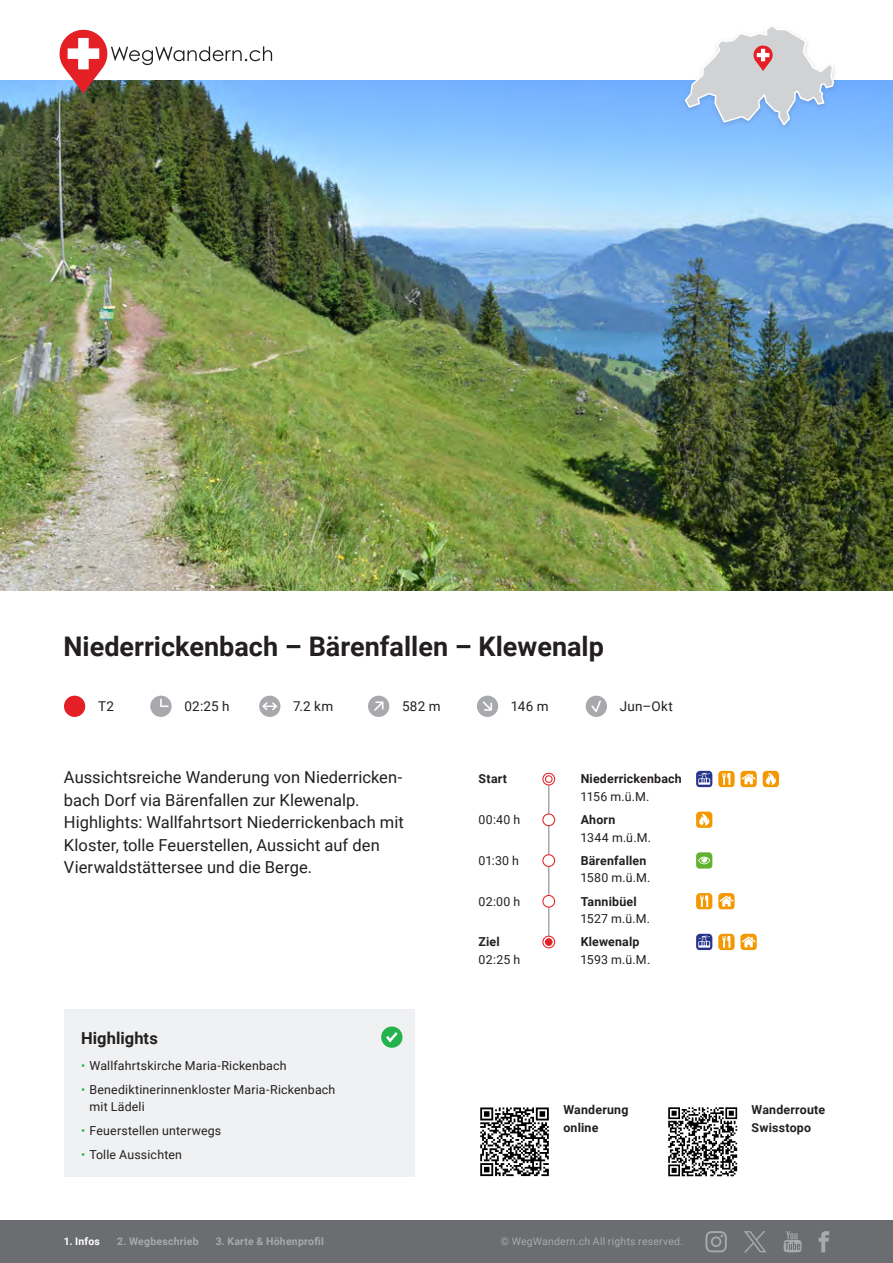
<style>
.page{position:relative;width:893px;height:1263px;background:#fff}
.page>*{position:absolute;margin:0;border:0;box-sizing:border-box;transform-origin:0 0}
._01_titel{font:700 27px "Roboto";color:#231f20}
._03_einleitung{font:16.5px/22.5px "Roboto";color:#231f20}
._04_titel_klein{font:700 16.5px "Roboto";letter-spacing:.005em;color:#231f20}
._02_angaben{font:13.5px "Roboto";letter-spacing:.02em;color:#231f20}
._07_routenverlauf{font:12.3px/17.7px "Roboto";letter-spacing:.015em;color:#231f20}
._07_routenverlauf-2{font:700 12.3px/17.7px "Roboto";letter-spacing:.015em;color:#231f20}
._10_text_klein{font:700 12.3px/17.5px "Roboto";letter-spacing:.015em;color:#231f20}
.t1{font:700 10.5px "Roboto";letter-spacing:.025em;color:#a8a9ad}
.t2{font:10.5px "Roboto";letter-spacing:.02em;color:#a8a9ad}
.t3{font:700 10.5px "Roboto";letter-spacing:.02em;color:#fff}
.s1{color:#23b24b}
.s2{font-weight:400}
.s3{font-weight:700}
</style>
<div class="page">
<div style="left:0;top:1220px;width:893px;height:43px;background:#6c6d70"></div>
<svg style="left:705px;top:1231px;width:22px;height:21px"></svg>
<svg style="left:783px;top:1231px;width:19px;height:21px"></svg>
<svg style="left:819px;top:1231px;width:10px;height:21px"></svg>
<svg style="left:744px;top:1231px;width:22px;height:21px"></svg>
<img style="left:0;top:81px;width:893px;height:510px">
<hr style="left:548px;top:780px;width:1px;height:161px;background:#a8a9ad">
<div style="left:64px;top:696px;width:21px;height:21px;background:#e41f25;border-radius:50%"></div>
<div style="left:150px;top:696px;width:22px;height:21px;background:#a8a9ad;border-radius:50%"></div>
<svg style="left:160px;top:699px;width:9px;height:8px"></svg>
<div style="left:259px;top:696px;width:21px;height:21px;background:#a8a9ad;border-radius:50%"></div>
<svg style="left:262px;top:702px;width:15px;height:8px"></svg>
<div style="left:368px;top:696px;width:21px;height:21px;background:#a8a9ad;border-radius:50%"></div>
<svg style="left:374px;top:701px;width:9px;height:10px"></svg>
<div style="left:477px;top:696px;width:21px;height:21px;background:#a8a9ad;border-radius:50%"></div>
<svg style="left:483px;top:701px;width:9px;height:10px"></svg>
<div style="left:586px;top:696px;width:21px;height:21px;background:#a8a9ad;border-radius:50%"></div>
<svg style="left:591px;top:700px;width:10px;height:12px"></svg>
<svg style="left:543px;top:773px;width:12px;height:12px"></svg>
<div style="left:542px;top:773px;width:13px;height:12px;border:1px solid #e41f25;border-radius:50%"></div>
<div style="left:545px;top:775px;width:8px;height:8px;border:1px solid #e41f25;border-radius:50%"></div>
<svg style="left:696px;top:771px;width:16px;height:16px"></svg>
<svg style="left:718px;top:771px;width:39px;height:16px"></svg>
<svg style="left:763px;top:771px;width:16px;height:16px"></svg>
<div style="left:543px;top:814px;width:12px;height:12px;background:#fff;border-radius:50%"></div>
<div style="left:542px;top:813px;width:13px;height:13px;border:1px solid #e41f25;border-radius:50%"></div>
<svg style="left:696px;top:811px;width:16px;height:17px"></svg>
<div style="left:543px;top:855px;width:12px;height:11px;background:#fff;border-radius:50%"></div>
<div style="left:542px;top:854px;width:13px;height:13px;border:1px solid #e41f25;border-radius:50%"></div>
<svg style="left:696px;top:852px;width:16px;height:16px"></svg>
<div style="left:543px;top:895px;width:12px;height:12px;background:#fff;border-radius:50%"></div>
<div style="left:542px;top:895px;width:13px;height:13px;border:1px solid #e41f25;border-radius:50%"></div>
<svg style="left:696px;top:893px;width:16px;height:16px"></svg>
<svg style="left:718px;top:893px;width:17px;height:16px"></svg>
<div style="left:542px;top:936px;width:13px;height:12px;border:1px solid #e41f25;border-radius:50%"></div>
<div style="left:545px;top:939px;width:7px;height:6px;background:#e41f25;border-radius:50%"></div>
<div style="left:545px;top:938px;width:8px;height:8px;border:1px solid #e41f25;border-radius:50%"></div>
<svg style="left:696px;top:934px;width:16px;height:16px"></svg>
<svg style="left:718px;top:934px;width:39px;height:16px"></svg>
<svg style="left:480px;top:1176px;width:69px;height:1px"></svg>
<svg style="left:480px;top:1107px;width:69px;height:69px"></svg>
<svg style="left:668px;top:1107px;width:70px;height:70px"></svg>
<svg style="left:668px;top:1107px;width:69px;height:69px"></svg>
<div style="left:64px;top:1009px;width:351px;height:167px;background:#f0f1f2"></div>
<div style="left:381px;top:1026px;width:21px;height:22px;background:#23b24b;border-radius:50%"></div>
<svg style="left:386px;top:1032px;width:12px;height:10px"></svg>
<svg style="left:57px;top:29px;width:215px;height:65px"></svg>
<div style="left:681px;top:22px;width:157px;height:109px;background:#231f20;opacity:.15"></div>
<svg style="left:684px;top:24px;width:151px;height:103px"></svg>
<p class="_01_titel" style="left:64px;top:627px;width:542px">Niederrickenbach – Bärenfallen – Klewenalp</p>
<p class="_02_angaben" style="left:98px;top:697px;width:17px">T2</p>
<p class="_02_angaben" style="left:184px;top:697px;width:47px">02:25 h</p>
<p class="_02_angaben" style="left:293px;top:697px;width:42px">7.2 km</p>
<p class="_02_angaben" style="left:402px;top:697px;width:40px">582 m</p>
<p class="_02_angaben" style="left:511px;top:697px;width:39px">146 m</p>
<p class="_02_angaben" style="left:620px;top:697px;width:55px">Jun–Okt</p>
<p class="_03_einleitung" style="left:64px;top:766px;width:340px">Aussichtsreiche Wanderung von Niederricken&shy;bach Dorf via Bärenfallen zur Klewenalp.</p>
<p class="_03_einleitung" style="left:64px;top:811px;width:341px">Highlights: Wallfahrtsort Niederrickenbach mit<br>Kloster, tolle Feuerstellen, Aussicht auf den<br>Vierwaldstättersee und die Berge.</p>
<p class="_04_titel_klein" style="left:81px;top:1026px;width:78px">Highlights</p>
<p class="_07_routenverlauf" style="left:81px;top:1056px;width:207px"><span class="s1">•</span> Wallfahrtskirche Maria-Rickenbach</p>
<p class="_07_routenverlauf" style="left:90px;top:1080px;width:247px;text-indent:-9px"><span class="s1">•</span> Benediktinerinnenkloster Maria-Rickenbach mit Lädeli</p>
<p class="_07_routenverlauf" style="left:81px;top:1121px;width:142px"><span class="s1">•</span> Feuerstellen unterwegs</p>
<p class="_07_routenverlauf" style="left:81px;top:1145px;width:103px"><span class="s1">•</span> Tolle Aussichten</p>
<p class="t3" style="left:64px;top:1234px;width:38px">1. Infos</p>
<p class="t1" style="left:117px;top:1234px;width:83px">2. Wegbeschrieb</p>
<p class="t1" style="left:216px;top:1234px;width:110px">3. Karte &amp; Höhenprofil</p>
<p class="_07_routenverlauf-2" style="left:479px;top:770px;width:30px">Start</p>
<p class="_07_routenverlauf-2" style="left:581px;top:770px;width:103px">Niederrickenbach<br><span class="s2">1156 m.ü.M.</span></p>
<p class="_07_routenverlauf" style="left:479px;top:810px;width:43px">00:40 h</p>
<p class="_07_routenverlauf" style="left:581px;top:810px;width:72px"><span class="s3">Ahorn<br></span>1344 m.ü.M.</p>
<p class="_07_routenverlauf" style="left:479px;top:851px;width:42px">01:30 h</p>
<p class="_07_routenverlauf-2" style="left:581px;top:851px;width:71px">Bärenfallen<br><span class="s2">1580 m.ü.M.</span></p>
<p class="_07_routenverlauf" style="left:479px;top:892px;width:43px">02:00 h</p>
<p class="_07_routenverlauf" style="left:581px;top:892px;width:71px"><span class="s3">Tannibüel<br></span>1527 m.ü.M.</p>
<p class="_07_routenverlauf-2" style="left:479px;top:932px;width:23px">Ziel</p>
<p class="_07_routenverlauf-2" style="left:581px;top:932px;width:60px">Klewenalp</p>
<p class="_07_routenverlauf" style="left:479px;top:950px;width:43px">02:25 h</p>
<p class="_07_routenverlauf" style="left:581px;top:950px;width:71px">1593 m.ü.M.</p>
<p class="_10_text_klein" style="left:563px;top:1101px;width:66px">Wanderung online</p>
<p class="_10_text_klein" style="left:752px;top:1101px;width:75px">Wanderroute<br>Swisstopo</p>
<p class="t2" style="left:501px;top:1234px;width:184px">© WegWandern.ch All rights reserved.</p>
</div>
